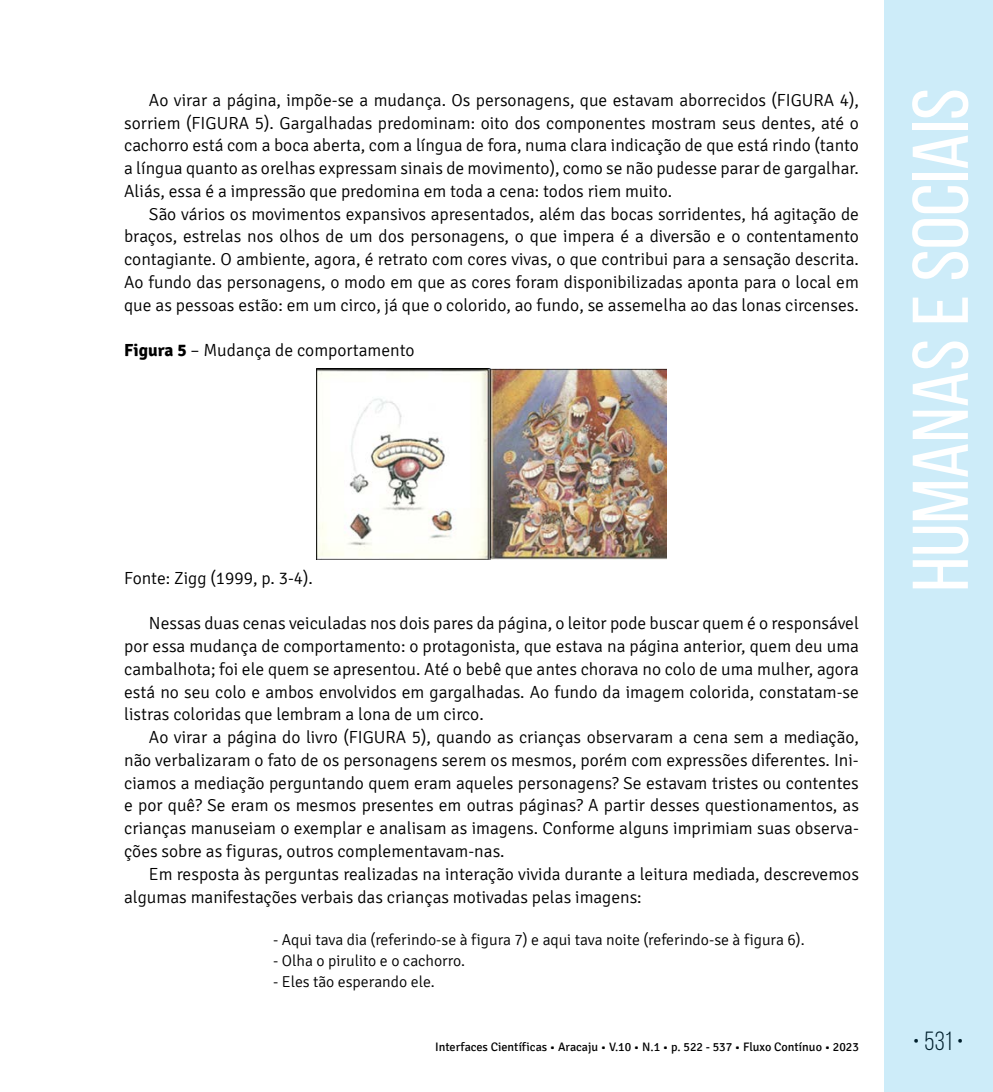
<style>
.page{position:relative;width:993px;height:1092px;background:#fff}
.page>*{position:absolute;margin:0;border:0;box-sizing:border-box;transform-origin:0 0}
.t1{font:78.75px "Bebas Neue";color:#fff;scale:1.09 1}
.t2{font:26.25px "Bebas Neue";color:#000}
.t3{font:300 17.5px/22.8px "Signika";color:#000;text-align:justify}
.t4{font:300 15.75px "Signika";color:#000}
.t5{font:12.25px "Signika";color:#000}
.s1{font-weight:700}
</style>
<div class="page">
<div style="left:883px;top:0;width:109px;height:1091px;background:#cdecf9"></div>
<img style="left:316px;top:369px;width:350px;height:190px">
<p class="t3" style="left:124px;top:89px;width:736px;text-indent:25px">Ao virar a página, impõe-se a mudança. Os personagens, que estavam aborrecidos (FIGURA 4), sorriem (FIGURA 5). Gargalhadas predominam: oito dos componentes mostram seus dentes, até o cachorro está com a boca aberta, com a língua de fora, numa clara indicação de que está rindo (tanto a língua quanto as orelhas expressam sinais de movimento), como se não pudesse parar de gargalhar.<br>Aliás, essa é a impressão que predomina em toda a cena: todos riem muito.</p>
<p class="t3" style="left:124px;top:203px;width:736px;text-indent:25px">São vários os movimentos expansivos apresentados, além das bocas sorridentes, há agitação de braços, estrelas nos olhos de um dos personagens, o que impera é a diversão e o contentamento contagiante. O ambiente, agora, é retrato com cores vivas, o que contribui para a sensação descrita.<br>Ao fundo das personagens, o modo em que as cores foram disponibilizadas aponta para o local em que as pessoas estão: em um circo, já que o colorido, ao fundo, se assemelha ao das lonas circenses.</p>
<p class="t3" style="left:124px;top:339px;width:292px"><span class="s1">Figura 5</span> – Mudança de comportamento</p>
<p class="t3" style="left:124px;top:567px;width:190px">Fonte: Zigg (1999, p. 3-4).</p>
<p class="t3" style="left:124px;top:612px;width:736px;text-indent:25px">Nessas duas cenas veiculadas nos dois pares da página, o leitor pode buscar quem é o responsável por essa mudança de comportamento: o protagonista, que estava na página anterior, quem deu uma cambalhota; foi ele quem se apresentou. Até o bebê que antes chorava no colo de uma mulher, agora está no seu colo e ambos envolvidos em gargalhadas. Ao fundo da imagem colorida, constatam-se listras coloridas que lembram a lona de um circo.</p>
<p class="t3" style="left:124px;top:726px;width:736px;text-indent:25px">Ao virar a página do livro (FIGURA 5), quando as crianças observaram a cena sem a mediação, não verbalizaram o fato de os personagens serem os mesmos, porém com expressões diferentes. Ini&shy;ciamos a mediação perguntando quem eram aqueles personagens? Se estavam tristes ou contentes e por quê? Se eram os mesmos presentes em outras páginas? A partir desses questionamentos, as crianças manuseiam o exemplar e analisam as imagens. Conforme alguns imprimiam suas observa&shy;ções sobre as figuras, outros complementavam-nas.</p>
<p class="t3" style="left:124px;top:862px;width:736px;text-indent:25px">Em resposta às perguntas realizadas na interação vivida durante a leitura mediada, descrevemos algumas manifestações verbais das crianças motivadas pelas imagens:</p>
<p class="t4" style="left:273px;top:930px;width:533px">- Aqui tava dia (referindo-se à figura 7) e aqui tava noite (referindo-se à figura 6).</p>
<p class="t4" style="left:273px;top:951px;width:193px">- Olha o pirulito e o cachorro.</p>
<p class="t4" style="left:273px;top:972px;width:163px">- Eles tão esperando ele.</p>
<h1 class="t1" style="left:897px;top:591px;width:463px;rotate:-90deg">Humanas e Sociais</h1>
<p class="t5" style="left:435px;top:1040px;width:425px">Interfaces Científicas • Aracaju • V.10 • N.1 • p. 522 - 537 • Fluxo Contínuo • 2023</p>
<h2 class="t2" style="left:912px;top:1026px;width:52px">• 531 •</h2>
</div>
